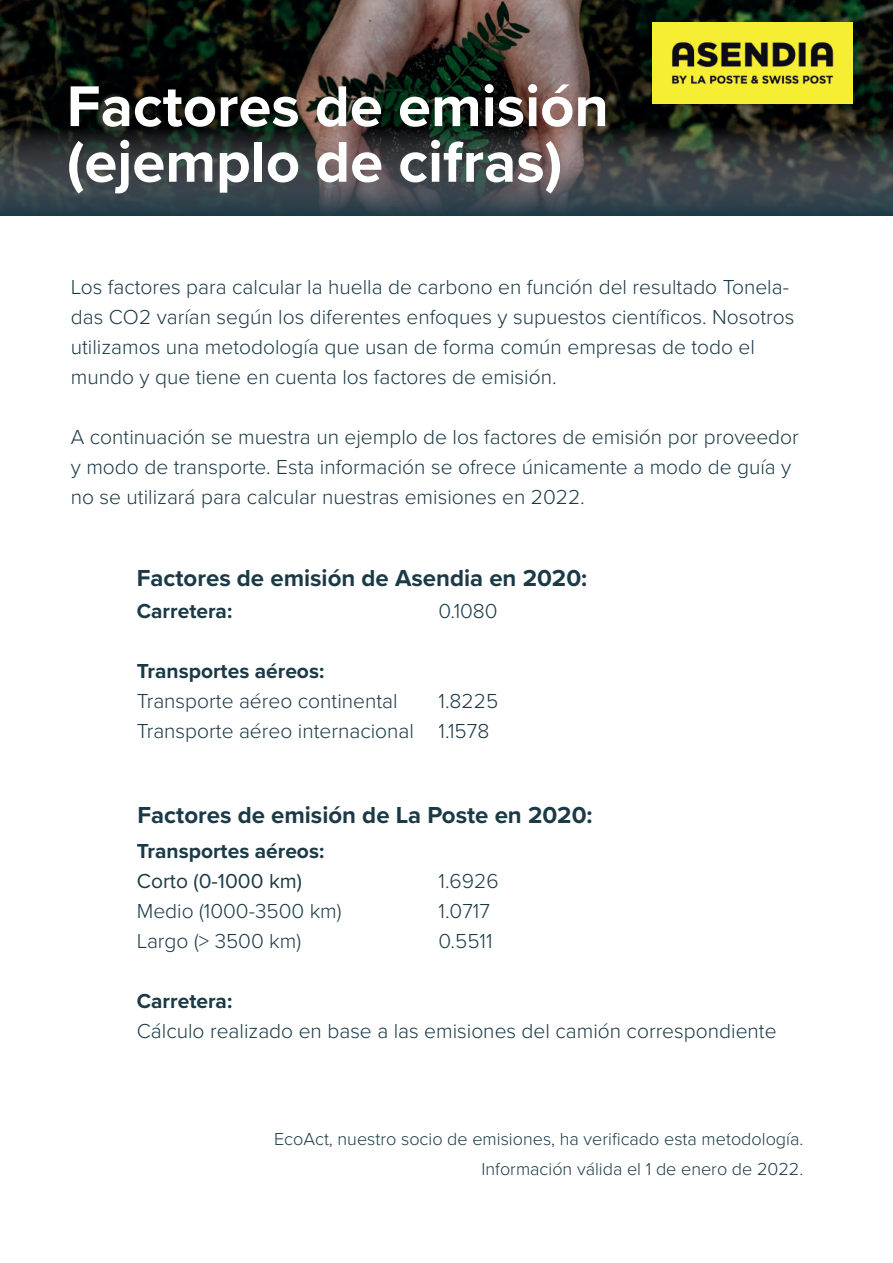
<style>
.page{position:relative;width:893px;height:1263px;background:#fff}
.page>*{position:absolute;margin:0;border:0;box-sizing:border-box;transform-origin:0 0}
.t1{font:700 59.55px/55.7px "Proxima Nova";color:#fff}
.t2{font:700 24px "Proxima Nova";color:#1b3a46}
.t3{font:300 21px/30px "Proxima Nova";color:#1b3a46}
.t4{font:700 21px "Proxima Nova";color:#1b3a46}
.t5{font:21px "Proxima Nova";color:#1b3a46}
.t6{font:300 18px/30px "Proxima Nova";color:#1b3a46;text-align:right}
</style>
<div class="page">
<img style="left:0;top:0;width:893px;height:126px">
<svg style="left:0;top:126px;width:893px;height:90px;background:#394043"></svg>
<img style="left:652px;top:22px;width:200px;height:82px">
<h1 class="t1" style="left:67px;top:77px;width:544px">Factores de emisión (ejemplo de cifras)</h1>
<p class="t3" style="left:71px;top:270px;width:725px">Los factores para calcular la huella de carbono en función del resultado Tonela&shy;das CO2 varían según los diferentes enfoques y supuestos científicos. Nosotros utilizamos una metodología que usan de forma común empresas de todo el mundo y que tiene en cuenta los factores de emisión.</p>
<p class="t3" style="left:71px;top:420px;width:730px">A continuación se muestra un ejemplo de los factores de emisión por proveedor y modo de transporte. Esta información se ofrece únicamente a modo de guía y no se utilizará para calcular nuestras emisiones en 2022.</p>
<p class="t2" style="left:137px;top:560px;width:452px">Factores de emisión de Asendia en 2020:</p>
<p class="t4" style="left:137px;top:595px;width:97px">Carretera:</p>
<p class="t4" style="left:137px;top:655px;width:189px">Transportes aéreos:</p>
<p class="t3" style="left:137px;top:685px;width:279px">Transporte aéreo continental<br>Transporte aéreo internacional</p>
<p class="t3" style="left:439px;top:595px;width:61px">0.1080</p>
<p class="t3" style="left:439px;top:685px;width:61px">1.8225<br>1.1578</p>
<p class="t2" style="left:138px;top:797px;width:456px">Factores de emisión de La Poste en 2020:</p>
<p class="t4" style="left:137px;top:835px;width:189px">Transportes aéreos:</p>
<p class="t5" style="left:137px;top:865px;width:167px">Corto (0-1000 km)</p>
<p class="t3" style="left:137px;top:895px;width:206px">Medio (1000-3500 km)<br>Largo (&gt; 3500 km)</p>
<p class="t3" style="left:439px;top:865px;width:62px">1.6926<br>1.0717<br>0.5511</p>
<p class="t4" style="left:137px;top:985px;width:97px">Carretera:</p>
<p class="t3" style="left:137px;top:1015px;width:641px">Cálculo realizado en base a las emisiones del camión correspondiente</p>
<p class="t6" style="left:274px;top:1123px;width:531px">EcoAct, nuestro socio de emisiones, ha verificado esta metodología.<br>Información válida el 1 de enero de 2022.</p>
</div>
